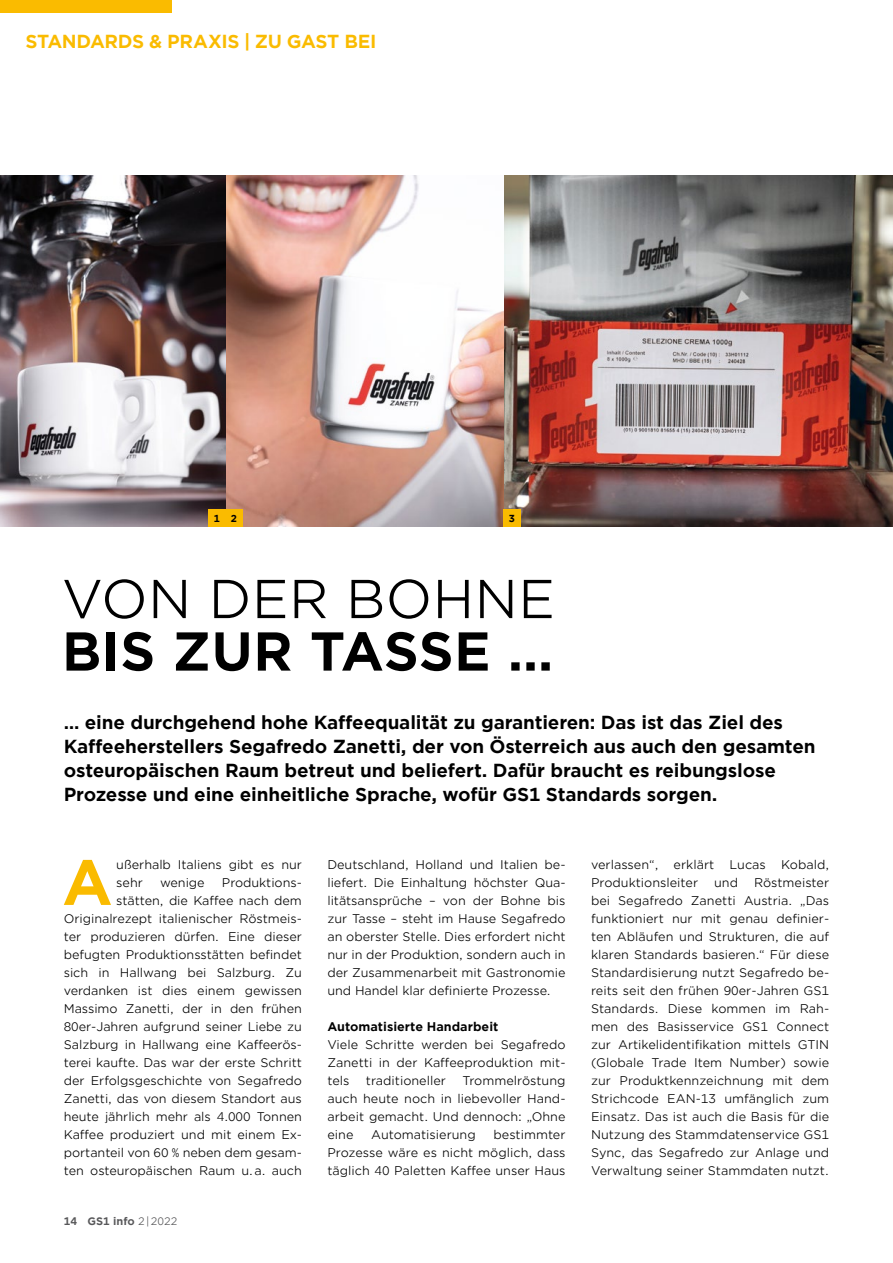
<style>
.page{position:relative;width:893px;height:1263px;background:#fff}
.page>*{position:absolute;margin:0;border:0;box-sizing:border-box;transform-origin:0 0}
.LAUF{font:700 61.5px "Gotham Office";color:#fabb00}
.Titel{font:700 52.5px/52.5px "Gotham Office";color:#000}
.VORSPANN{font:700 18px/24px "Gotham Office";letter-spacing:-.01em;color:#000}
.t1{font:700 18px "Gotham Office";letter-spacing:-.025em;color:#fabb00}
.LAUF-2{font:12px/18px "Gotham Office";letter-spacing:-.005em;color:#000;text-align:justify}
.LAUF-3{font:700 12px "Gotham Office";color:#000}
.t2{font:700 10.5px "Gotham Office";color:#58585a}
.BU{font:700 9.75px "Gotham Office";color:#000}
.s1{font-weight:400}
</style>
<div class="page">
<img style="left:0;top:175px;width:893px;height:352px">
<div style="left:0;top:0;width:171px;height:13px;background:#fabb00"></div>
<div style="left:208px;top:510px;width:17px;height:17px;background:#fabb00"></div>
<div style="left:503px;top:510px;width:17px;height:17px;background:#fabb00"></div>
<div style="left:225px;top:510px;width:17px;height:17px;background:#fabb00"></div>
<p class="t1" style="left:26px;top:29px;width:353px">STANDARDS &amp; PRAXIS | ZU GAST BEI</p>
<p class="BU" style="left:214px;top:512px;width:8px">1</p>
<p class="BU" style="left:231px;top:512px;width:8px">2</p>
<p class="BU" style="left:509px;top:512px;width:8px">3</p>
<p class="Titel" style="left:62px;top:572px;width:495px"><span class="s1">VON DER BOHNE<br></span>BIS ZUR TASSE …</p>
<p class="VORSPANN" style="left:64px;top:710px;width:753px">… eine durchgehend hohe Kaffeequalität zu garantieren: Das ist das Ziel des Kaffeeherstellers Segafredo Zanetti, der von Österreich aus auch den gesamten osteuropäischen Raum betreut und beliefert. Dafür braucht es reibungslose Prozesse und eine einheitliche Sprache, wofür GS1 Standards sorgen.</p>
<p class="LAUF" style="left:62px;top:840px;width:53px">A</p>
<p class="LAUF-2" style="left:116px;top:855px;width:187px">ußerhalb Italiens gibt es nur sehr</p>
<p class="LAUF-2" style="left:64px;top:873px;width:240px;text-align:right">Produktions-<br>stätten, die Kaffee nach dem Originalrezept italienischer Röstmeis&shy;ter produzieren dürfen. Eine dieser befugten Produktionsstätten befindet sich in Hallwang bei Salzburg. Zu verdanken ist dies einem gewissen Massimo Zanetti, der in den frühen 80er-Jahren aufgrund seiner Liebe zu Salzburg in Hallwang eine Kaffeerös&shy;terei kaufte. Das war der erste Schritt der Erfolgsgeschichte von Segafredo Zanetti, das von diesem Standort aus heute jährlich mehr als 4.000 Tonnen Kaffee produziert und mit einem Ex&shy;portanteil von 60 % neben dem gesam&shy;ten osteuropäischen Raum u.a. auch</p>
<p class="LAUF-2" style="left:160px;top:873px;width:46px">wenige</p>
<p class="LAUF-2" style="left:327px;top:855px;width:240px">Deutschland, Holland und Italien be&shy;liefert. Die Einhaltung höchster Qua&shy;litätsansprüche – von der Bohne bis zur Tasse – steht im Hause Segafredo an oberster Stelle. Dies erfordert nicht nur in der Produktion, sondern auch in der Zusammenarbeit mit Gastronomie und Handel klar definierte Prozesse.</p>
<p class="LAUF-3" style="left:327px;top:1018px;width:172px">Automatisierte Handarbeit</p>
<p class="LAUF-2" style="left:327px;top:1035px;width:240px">Viele Schritte werden bei Segafredo Zanetti in der Kaffeeproduktion mit&shy;tels</p>
<p class="LAUF-2" style="left:327px;top:1071px;width:240px;text-indent:135px">Trommelröstung auch heute noch in liebevoller Hand&shy;arbeit gemacht. Und dennoch: „Ohne eine</p>
<p class="LAUF-2" style="left:366px;top:1071px;width:82px">traditioneller</p>
<p class="LAUF-2" style="left:327px;top:1125px;width:240px;text-indent:166px">bestimmter Prozesse wäre es nicht möglich, dass täglich 40 Paletten Kaffee unser Haus</p>
<p class="LAUF-2" style="left:371px;top:1125px;width:106px">Automatisierung</p>
<p class="LAUF-2" style="left:591px;top:855px;width:69px">verlassen“,</p>
<p class="LAUF-2" style="left:674px;top:855px;width:42px">erklärt</p>
<p class="LAUF-2" style="left:729px;top:855px;width:38px">Lucas</p>
<p class="LAUF-2" style="left:781px;top:855px;width:50px">Kobald,</p>
<p class="LAUF-2" style="left:591px;top:873px;width:109px">Produktionsleiter</p>
<p class="LAUF-2" style="left:714px;top:873px;width:25px">und</p>
<p class="LAUF-2" style="left:591px;top:873px;width:240px;text-indent:163px">Röstmeister bei Segafredo Zanetti Austria. „Das funktioniert nur mit genau definier&shy;ten Abläufen und Strukturen, die auf klaren Standards basieren.“ Für diese Standardisierung nutzt Segafredo be&shy;reits seit den frühen 90er-Jahren GS1<br>Standards. Diese kommen im Rah&shy;men des Basisservice GS1 Connect zur Artikelidentifikation mittels GTIN (Globale Trade Item Number) sowie zur Produktkennzeichnung mit dem Strichcode EAN-13 umfänglich zum Einsatz. Das ist auch die Basis für die Nutzung des Stammdatenservice GS1<br>Sync, das Segafredo zur Anlage und Verwaltung seiner Stammdaten nutzt.</p>
<p class="t2" style="left:64px;top:1213px;width:115px">14 GS1 info <span class="s1">2|2022</span></p>
</div>
